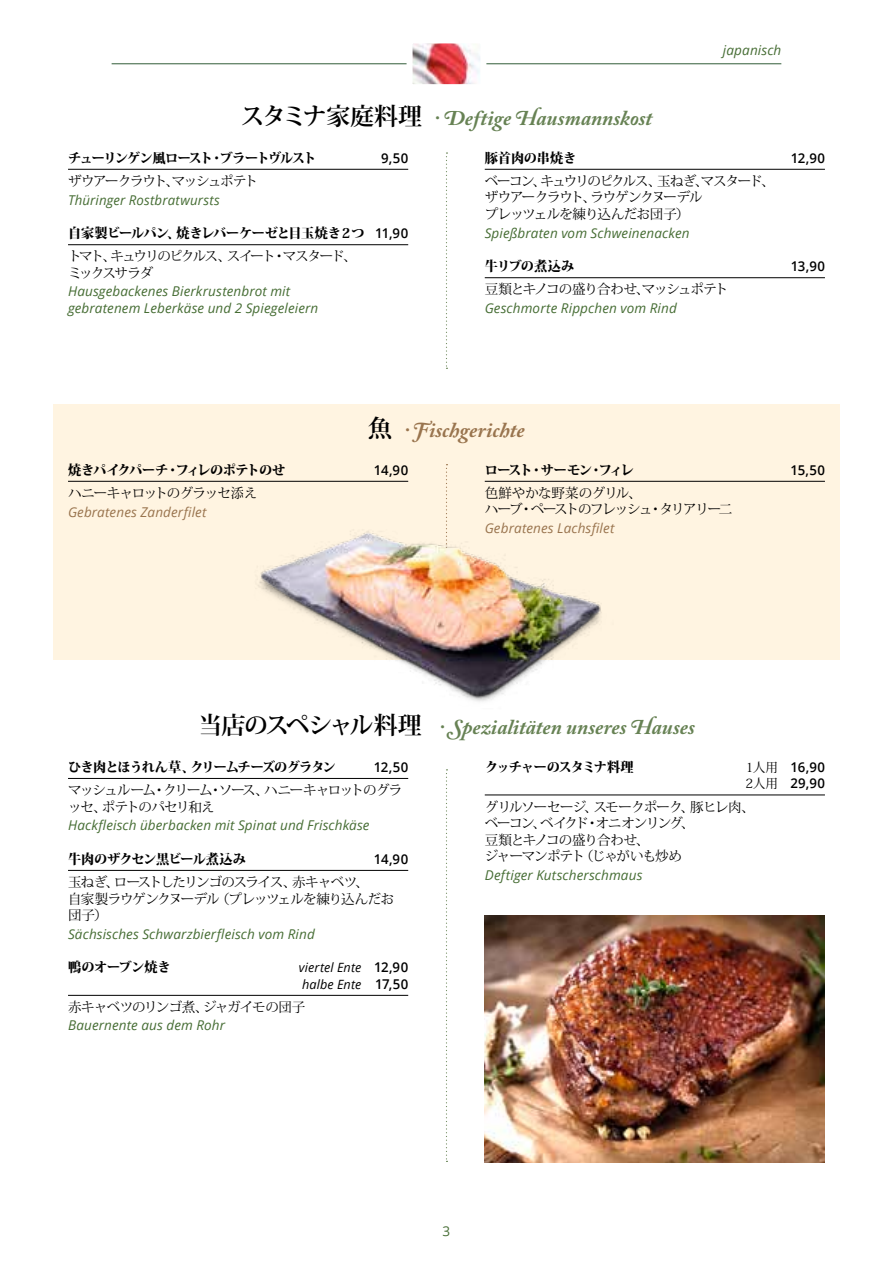
<style>
.page{position:relative;width:893px;height:1263px;background:#fff}
.page>*{position:absolute;margin:0;border:0;box-sizing:border-box;transform-origin:0 0}
.t1{font:italic 700 21px "Adobe Caslon Pro";color:#678254}
.t2{font:italic 700 21px "Adobe Caslon Pro";color:#99744e}
.t3{font:italic 13.5px/16.5px "Open Sans";letter-spacing:.01em;color:#466d34}
.t4{font:13.5px/16.5px "Koz Min Pro";letter-spacing:-.085em;color:#000}
.t5{font:13.5px/23.2px "Koz Min Pro";letter-spacing:-.125em;color:#000}
.t6{font:13.5px/16.5px "Koz Min Pro";letter-spacing:-.06em;color:#000}
.t7{font:600 13.5px/16.5px "Open Sans";letter-spacing:.025em;color:#000}
.t8{font:800 13.5px "Koz Min Pro";letter-spacing:-.065em;color:#000}
.t9{font:italic 13.5px "Open Sans";letter-spacing:.01em;color:#99744e}
.t10{font:800 13.5px "Koz Min Pro";letter-spacing:-.105em;color:#000}
.t11{font:13.5px "Koz Min Pro";letter-spacing:-.05em;color:#000}
.t12{font:800 13.5px "Koz Min Pro";letter-spacing:-.045em;color:#000}
.t13{font:13.5px "Koz Min Pro";letter-spacing:-.065em;color:#000}
.t14{font:800 13.5px "Koz Min Pro";letter-spacing:-.12em;color:#000}
.t15{font:800 13.5px "Koz Min Pro";letter-spacing:-.025em;color:#000}
.t16{font:800 13.5px "Koz Min Pro";letter-spacing:-.01em;color:#000}
.t17{font:800 13.5px "Koz Min Pro";letter-spacing:-.035em;color:#000}
.t18{font:13.5px "Open Sans";color:#466d34}
.t19{font:italic 12.75px/16.5px "Open Sans";letter-spacing:.01em;color:#000}
.s1{font-family:"Koz Min Pro";font-style:normal;font-size:24px;color:#000}
.s2{font-weight:800}
.s3{font-family:"Open Sans";font-weight:600}
.s4{font-family:"Koz Min Pr 6 N";font-weight:400;font-size:12.75px}
.s5{font-weight:600;font-style:normal;font-size:13.5px}
</style>
<div class="page">
<hr style="left:112px;top:63px;width:669px;height:1px;background:#325d38">
<img style="left:404px;top:43px;width:85px;height:42px">
<div style="left:53px;top:404px;width:787px;height:255px;background:#fff4e1"></div>
<hr style="left:68px;top:778px;width:340px;height:1px;background:#000">
<hr style="left:68px;top:870px;width:340px;height:1px;background:#000">
<hr style="left:68px;top:995px;width:340px;height:1px;background:#000">
<hr style="left:485px;top:795px;width:340px;height:1px;background:#000">
<img style="left:485px;top:915px;width:340px;height:247px">
<svg style="left:446px;top:769px;width:1px;height:393px"></svg>
<hr style="left:68px;top:169px;width:340px;height:1px;background:#000">
<hr style="left:68px;top:244px;width:340px;height:1px;background:#000">
<hr style="left:485px;top:169px;width:340px;height:1px;background:#000">
<hr style="left:485px;top:277px;width:340px;height:1px;background:#000">
<svg style="left:446px;top:152px;width:1px;height:217px"></svg>
<hr style="left:68px;top:481px;width:340px;height:1px;background:#000">
<hr style="left:485px;top:481px;width:340px;height:1px;background:#000">
<img style="left:244px;top:471px;width:393px;height:231px">
<p class="t3" style="left:723px;top:41px;width:60px">japanisch</p>
<h1 class="t1" style="left:241px;top:106px;width:413px"><span class="s1">スタミナ家庭料理</span> · Deftige Hausmannskost</h1>
<p class="t16" style="left:485px;top:148px;width:93px">豚首肉の串焼き</p>
<p class="t7" style="left:791px;top:149px;width:36px">12,90</p>
<p class="t4" style="left:485px;top:172px;width:291px">ベーコン、キュウリのピクルス、玉ねぎ、マスタード、ザウアークラウト、ラウゲンクヌーデル<br>プレッツェルを練り込んだお団子）</p>
<p class="t3" style="left:485px;top:224px;width:206px">Spießbraten vom Schweinenacken</p>
<p class="t17" style="left:485px;top:256px;width:91px">牛リブの煮込み</p>
<p class="t7" style="left:791px;top:258px;width:36px">13,90</p>
<p class="t4" style="left:485px;top:281px;width:245px">豆類とキノコの盛り合わせ、マッシュポテト</p>
<p class="t3" style="left:485px;top:299px;width:194px">Geschmorte Rippchen vom Rind</p>
<p class="t10" style="left:68px;top:148px;width:250px">チューリンゲン風ロースト・ブラートヴルスト</p>
<p class="t7" style="left:381px;top:149px;width:28px">9,50</p>
<p class="t4" style="left:68px;top:172px;width:191px">ザウアークラウト、マッシュポテト</p>
<p class="t3" style="left:68px;top:191px;width:153px">Thüringer Rostbratwursts</p>
<p class="t5" style="left:68px;top:221px;width:342px"><span class="s2">自家製ビールパン、焼きレバーケーゼと目玉焼き２つ</span> <span class="s3">11,90</span>トマト、キュウリのピクルス、スイート・マスタード、</p>
<p class="t5" style="left:68px;top:261px;width:87px">ミックスサラダ</p>
<p class="t3" style="left:68px;top:283px;width:252px">Hausgebackenes Bierkrustenbrot mit gebratenem Leberkäse und 2 Spiegeleiern</p>
<h1 class="t2" style="left:368px;top:418px;width:158px"><span class="s1">魚</span> · Fischgerichte</h1>
<p class="t14" style="left:485px;top:460px;width:150px">ロースト・サーモン・フィレ</p>
<p class="t7" style="left:790px;top:461px;width:36px">15,50</p>
<p class="t4" style="left:485px;top:484px;width:249px">色鮮やかな野菜のグリル、<br>ハーブ・ペーストのフレッシュ・タリアリー二</p>
<p class="t9" style="left:485px;top:519px;width:131px">Gebratenes Lachsfilet</p>
<p class="t12" style="left:68px;top:460px;width:219px">焼きパイクパーチ・フィレのポテトのせ</p>
<p class="t7" style="left:374px;top:461px;width:36px">14,90</p>
<p class="t13" style="left:68px;top:483px;width:191px">ハニーキャロットのグラッセ添え</p>
<p class="t9" style="left:68px;top:502px;width:140px">Gebratenes Zanderfilet</p>
<h1 class="t1" style="left:198px;top:715px;width:498px"><span class="s1">当店のスペシャル料理</span> · Spezialitäten unseres Hauses</h1>
<p class="t8" style="left:485px;top:757px;width:151px">クッチャーのスタミナ料理</p>
<p class="t7" style="left:745px;top:758px;width:81px"><span class="s4">1人用</span> 16,90<br><span class="s4">2人用</span> 29,90</p>
<p class="t4" style="left:485px;top:798px;width:272px">グリルソーセージ、スモークポーク、豚ヒレ肉、ベーコン、ベイクド・オニオンリング、<br>豆類とキノコの盛り合わせ、<br>ジャーマンポテト（じゃがいも炒め</p>
<p class="t3" style="left:485px;top:866px;width:159px">Deftiger Kutscherschmaus</p>
<p class="t8" style="left:68px;top:757px;width:270px">ひき肉とほうれん草、クリームチーズのグラタン</p>
<p class="t7" style="left:374px;top:758px;width:36px">12,50</p>
<p class="t4" style="left:68px;top:781px;width:336px">マッシュルーム・クリーム・ソース、ハニーキャロットのグラッセ、ポテトのパセリ和え</p>
<p class="t3" style="left:68px;top:817px;width:303px">Hackfleisch überbacken mit Spinat und Frischkäse</p>
<p class="t8" style="left:68px;top:849px;width:179px">牛肉のザクセン黒ビール煮込み</p>
<p class="t7" style="left:374px;top:850px;width:36px">14,90</p>
<p class="t6" style="left:68px;top:873px;width:327px">玉ねぎ、ローストしたリンゴのスライス、赤キャベツ、<br>自家製ラウゲンクヌーデル（プレッツェルを練り込んだお団子）</p>
<p class="t3" style="left:68px;top:925px;width:248px">Sächsisches Schwarzbierfleisch vom Rind</p>
<p class="t15" style="left:68px;top:957px;width:104px">鴨のオーブン焼き</p>
<p class="t19" style="left:299px;top:959px;width:111px">viertel Ente <span class="s5">12,90 </span>halbe Ente <span class="s5">17,50</span></p>
<p class="t11" style="left:68px;top:997px;width:239px">赤キャベツのリンゴ煮、ジャガイモの団子</p>
<p class="t3" style="left:68px;top:1016px;width:159px">Bauernente aus dem Rohr</p>
<p class="t18" style="left:443px;top:1221px;width:9px">3</p>
</div>
